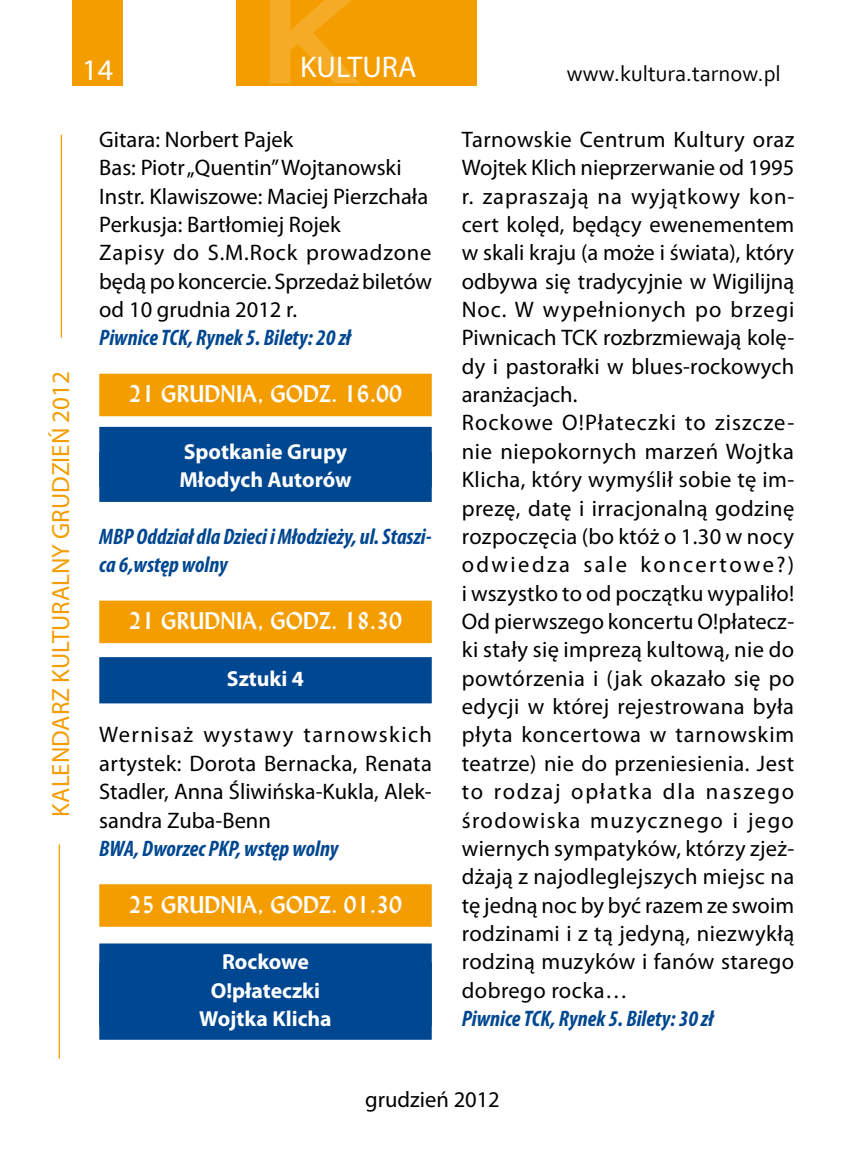
<style>
.page{position:relative;width:851px;height:1170px;background:#fff}
.page>*{position:absolute;margin:0;border:0;box-sizing:border-box;transform-origin:0 0}
.t1{font:30px "Myriad Pro";color:#fff}
.t2{font:25px "Myriad Pro";color:#f49d00}
.t3{font:22.5px/28.2px "Myriad Pro";letter-spacing:.015em;color:#000}
.t4{font:italic 700 condensed 22.5px/28.2px "Myriad Pro";color:#004791}
.t5{font:700 22.5px "Lydian PL";color:#fff}
.t6{font:22.5px "Corbel";color:#000}
.t7{font:700 21.75px/28.2px "Myriad Pro";color:#fff}
</style>
<div class="page">
<div style="left:72px;top:0;width:51px;height:85px;background:#f49d00"></div>
<div style="left:236px;top:0;width:240px;height:85px;background:#f49d00"></div>
<svg style="left:267px;top:0;width:164px;height:86px"></svg>
<hr style="left:61px;top:135px;width:1px;height:202px;background:#f49d00">
<hr style="left:59px;top:844px;width:1px;height:214px;background:#f49d00">
<div style="left:99px;top:373px;width:332px;height:43px;background:#f49d00"></div>
<div style="left:99px;top:427px;width:332px;height:75px;background:#004791"></div>
<div style="left:99px;top:600px;width:332px;height:43px;background:#f49d00"></div>
<div style="left:99px;top:657px;width:332px;height:46px;background:#004791"></div>
<div style="left:99px;top:884px;width:332px;height:42px;background:#f49d00"></div>
<div style="left:99px;top:943px;width:332px;height:82px;background:#004791"></div>
<div style="left:99px;top:962px;width:332px;height:77px;background:#004791"></div>
<h1 class="t1" style="left:82px;top:51px;width:32px">14</h1>
<h1 class="t1" style="left:300px;top:48px;width:118px">KULTURA</h1>
<p class="t6" style="left:566px;top:59px;width:215px">www.kultura.tarnow.pl</p>
<p class="t2" style="left:45px;top:816px;width:447px;rotate:-90deg">KALENDARZ KULTURALNY GRUDZIEŃ 2012</p>
<p class="t3" style="left:99px;top:125px;width:334px">Gitara: Norbert Pajek<br>Bas: Piotr „Quentin” Wojtanowski<br>Instr. Klawiszowe: Maciej Pierzchała<br>Perkusja: Bartłomiej Rojek<br>Zapisy do S.M.Rock prowadzone będą po koncercie. Sprzedaż biletów od 10 grudnia 2012 r.</p>
<p class="t4" style="left:99px;top:323px;width:253px">Piwnice TCK, Rynek 5. Bilety: 20 zł</p>
<p class="t5" style="left:129px;top:379px;width:274px">21 GRUDNIA, GODZ. 16.00</p>
<p class="t7" style="left:179px;top:436px;width:174px">Spotkanie Grupy<br>Młodych Autorów</p>
<p class="t4" style="left:99px;top:521px;width:334px">MBP Oddział dla Dzieci i Młodzieży, ul. Staszi&shy;ca 6,wstęp wolny</p>
<p class="t5" style="left:129px;top:606px;width:274px">21 GRUDNIA, GODZ. 18.30</p>
<p class="t7" style="left:227px;top:663px;width:79px">Sztuki 4</p>
<p class="t3" style="left:99px;top:720px;width:334px;text-align:justify">Wernisaż wystawy tarnowskich artystek: Dorota Bernacka, Renata Stadler, Anna Śliwińska-Kukla, Alek&shy;sandra Zuba-Benn</p>
<p class="t4" style="left:99px;top:833px;width:240px">BWA, Dworzec PKP, wstęp wolny</p>
<p class="t5" style="left:129px;top:889px;width:48px">25 GRU</p>
<p class="t5" style="left:204px;top:889px;width:83px">DNIA, GOD</p>
<p class="t5" style="left:319px;top:889px;width:85px">Z. 01.30</p>
<p class="t7" style="left:199px;top:947px;width:134px;text-align:center">Rockowe<br>O!płateczki<br>Wojtka Klicha</p>
<p class="t3" style="left:461px;top:125px;width:334px">Tarnowskie Centrum Kultury oraz<br>Wojtek Klich nieprzerwanie od 1995 r. zapraszają na wyjątkowy kon&shy;cert kolęd, będący ewenementem w skali kraju (a może i świata), który odbywa się tradycyjnie w Wigilijną<br>Noc. W wypełnionych po brzegi<br>Piwnicach TCK rozbrzmiewają kolę&shy;dy i pastorałki w blues-rockowych aranżacjach.<br>Rockowe O!Płateczki to ziszcze&shy;nie niepokornych marzeń Wojtka<br>Klicha, który wymyślił sobie tę im&shy;prezę, datę i irracjonalną godzinę rozpoczęcia (bo któż o 1.30 w nocy odwiedza sale koncertowe?) i wszystko to od początku wypaliło!<br>Od pierwszego koncertu O!płatecz&shy;ki stały się imprezą kultową, nie do powtórzenia i (jak okazało się po edycji w której rejestrowana była płyta koncertowa w tarnowskim teatrze) nie do przeniesienia. Jest to rodzaj opłatka dla naszego środowiska muzycznego i jego wiernych sympatyków, którzy zjeż&shy;dżają z najodleglejszych miejsc na tę jedną noc by być razem ze swoim rodzinami i z tą jedyną, niezwykłą rodziną muzyków i fanów starego dobrego rocka…</p>
<p class="t4" style="left:461px;top:1003px;width:253px">Piwnice TCK, Rynek 5. Bilety: 30 zł</p>
<p class="t3" style="left:365px;top:1085px;width:136px">grudzień 2012</p>
</div>
